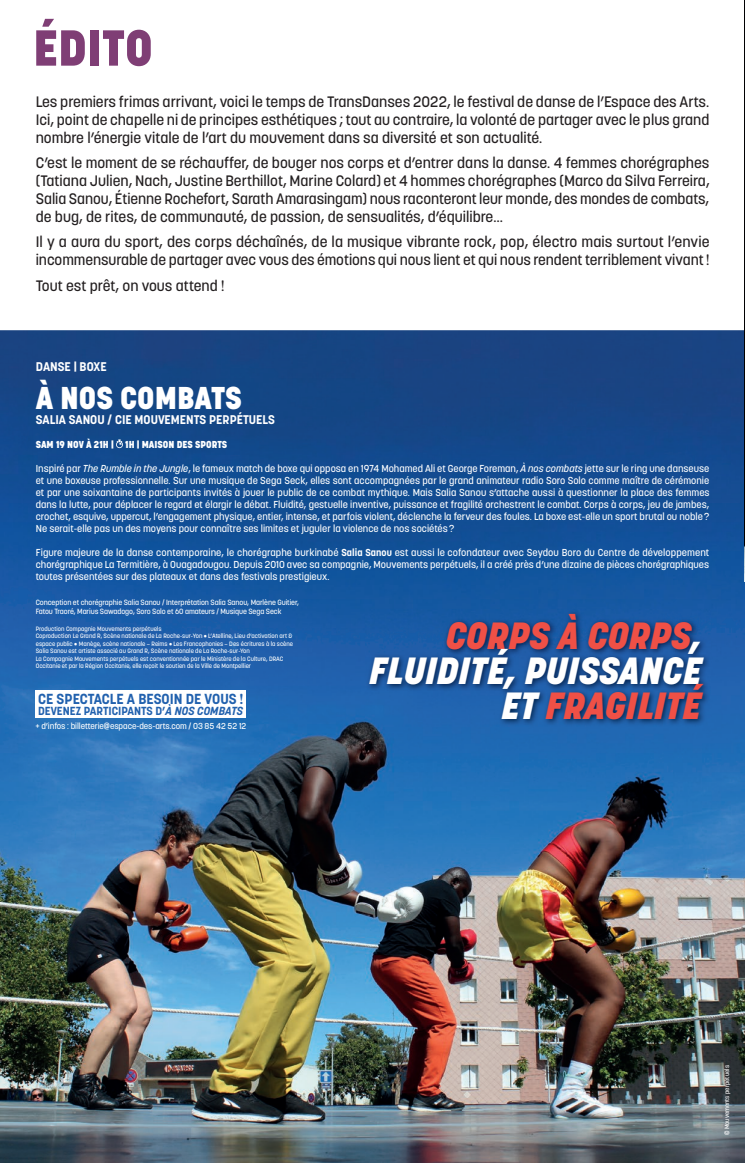
<style>
.page{position:relative;width:745px;height:1163px;background:#fff}
.page>*{position:absolute;margin:0;border:0;box-sizing:border-box;transform-origin:0 0}
.t1{font:800 50px "Korolev";color:#7f3e75}
.t2{font:italic 800 37.5px/35px "Korolev";color:#fff;text-align:right}
.t3{font:800 31.25px "Korolev";color:#fff}
.t4{font:500 15px/18px "Korolev";color:#231f20;text-align:justify}
.t5{font:700 14.5px "Korolev";color:#2161ae}
.t6{font:700 12.5px "Korolev";color:#fff}
.t7{font:700 11.62px "Korolev";color:#2161ae}
.t8{font:500 10px/12px "Korolev";color:#fff;text-align:justify}
.t9{font:800 10px "Korolev";color:#fff}
.t10{font:500 8.62px "Korolev";letter-spacing:-.01em;color:#fff}
.t11{font:500 7.5px/9px "Korolev";letter-spacing:-.01em;color:#fff}
.t12{font:500 6.25px/7.5px "Korolev";color:#fff}
.s1{font-style:italic}
.s2{font-weight:700}
.s3{color:#ef5046}
</style>
<div class="page">
<img style="left:0;top:330px;width:744px;height:832px">
<div style="left:36px;top:690px;width:210px;height:28px;background:#fff"></div>
<svg style="left:116px;top:439px;width:7px;height:9px"></svg>
<img style="left:365px;top:609px;width:344px;height:117px">
<img style="left:744px;top:0;width:1px;height:581px">
<h1 class="t1" style="left:33px;top:17px;width:121px">ÉDITO</h1>
<p class="t4" style="left:36px;top:93px;width:674px">Les premiers frimas arrivant, voici le temps de TransDanses 2022, le festival de danse de l’Espace des Arts.<br>Ici, point de chapelle ni de principes esthétiques ; tout au contraire, la volonté de partager avec le plus grand nombre l’énergie vitale de l’art du mouvement dans sa diversité et son actualité.</p>
<p class="t4" style="left:36px;top:154px;width:675px">C’est le moment de se réchauffer, de bouger nos corps et d’entrer dans la danse. 4 femmes chorégraphes (Tatiana Julien, Nach, Justine Berthillot, Marine Colard) et 4 hommes chorégraphes (Marco da Silva Ferreira, Salia Sanou, Étienne Rochefort, Sarath Amarasingam) nous raconteront leur monde, des mondes de combats, de bug, de rites, de communauté, de passion, de sensualités, d’équilibre…</p>
<h3 class="t4" style="left:36px;top:233px;width:675px">Il y a aura du sport, des corps déchaînés, de la musique vibrante rock, pop, électro mais surtout l’envie incommensurable de partager avec vous des émotions qui nous lient et qui nous rendent terriblement vivant !</h3>
<h3 class="t4" style="left:36px;top:276px;width:190px">Tout est prêt, on vous attend !</h3>
<p class="t6" style="left:36px;top:358px;width:72px">DANSE | BOXE</p>
<h3 class="t3" style="left:36px;top:378px;width:208px">À NOS COMBATS</h3>
<p class="t6" style="left:36px;top:411px;width:240px">SALIA SANOU / CIE MOUVEMENTS PERPÉTUELS</p>
<p class="t9" style="left:36px;top:437px;width:193px">SAM 19 NOV À 21H | 1H | MAISON DES SPORTS</p>
<p class="t8" style="left:36px;top:462px;width:675px">Inspiré par <span class="s1">The Rumble in the Jungle</span>, le fameux match de boxe qui opposa en 1974 Mohamed Ali et George Foreman, <span class="s1">À nos combats</span> jette sur le ring une danseuse et une boxeuse professionnelle. Sur une musique de Sega Seck, elles sont accompagnées par le grand animateur radio Soro Solo comme maître de cérémonie et par une soixantaine de participants invités à jouer le public de ce combat mythique. Mais Salia Sanou s’attache aussi à questionner la place des femmes dans la lutte, pour déplacer le regard et élargir le débat. Fluidité, gestuelle inventive, puissance et fragilité orchestrent le combat. Corps à corps, jeu de jambes, crochet, esquive, uppercut, l’engagement physique, entier, intense, et parfois violent, déclenche la ferveur des foules. La boxe est-elle un sport brutal ou noble ?<br>Ne serait-elle pas un des moyens pour connaître ses limites et juguler la violence de nos sociétés ?</p>
<p class="t8" style="left:36px;top:546px;width:674px">Figure majeure de la danse contemporaine, le chorégraphe burkinabé <span class="s2">Salia Sanou</span> est aussi le cofondateur avec Seydou Boro du Centre de développement chorégraphique La Termitière, à Ouagadougou. Depuis 2010 avec sa compagnie, Mouvements perpétuels, il a créé près d’une dizaine de pièces chorégraphiques toutes présentées sur des plateaux et dans des festivals prestigieux.</p>
<p class="t11" style="left:36px;top:598px;width:264px">Conception et chorégraphie Salia Sanou / Interprétation Salia Sanou, Marlène Guitier,<br>Fatou Traoré, Marius Sawadogo, Soro Solo et 60 amateurs / Musique Sega Seck</p>
<p class="t12" style="left:36px;top:624px;width:259px">Production Compagnie Mouvements perpétuels<br>Coproduction Le Grand R, Scène nationale de La Roche-sur-Yon • L’Atelline, Lieu d’activation art &amp; espace public • Manège, scène nationale – Reims • Les Francophonies – Des écritures à la scène Salia Sanou est artiste associé au Grand R, Scène nationale de La Roche-sur-Yon<br>La Compagnie Mouvements perpétuels est conventionnée par le Ministère de la Culture, DRAC Occitanie et par la Région Occitanie, elle reçoit le soutien de la Ville de Montpellier</p>
<h3 class="t5" style="left:38px;top:689px;width:207px">CE SPECTACLE A BESOIN DE VOUS !</h3>
<p class="t7" style="left:38px;top:703px;width:206px">DEVENEZ PARTICIPANTS D’<span class="s1">À NOS COMBATS</span></p>
<p class="t10" style="left:35px;top:720px;width:212px">+ d’infos : billetterie@espace-des-arts.com / O3 85 42 52 12</p>
<h2 class="t2" style="left:369px;top:618px;width:334px"><span class="s3">CORPS À CORPS</span>,<br>FLUIDITÉ, PUISSANCE<br>ET <span class="s3">FRAGILITÉ</span></h2>
<p class="t12" style="left:722px;top:1135px;width:71px;rotate:-90deg">© Mouvements perpétuels</p>
</div>
